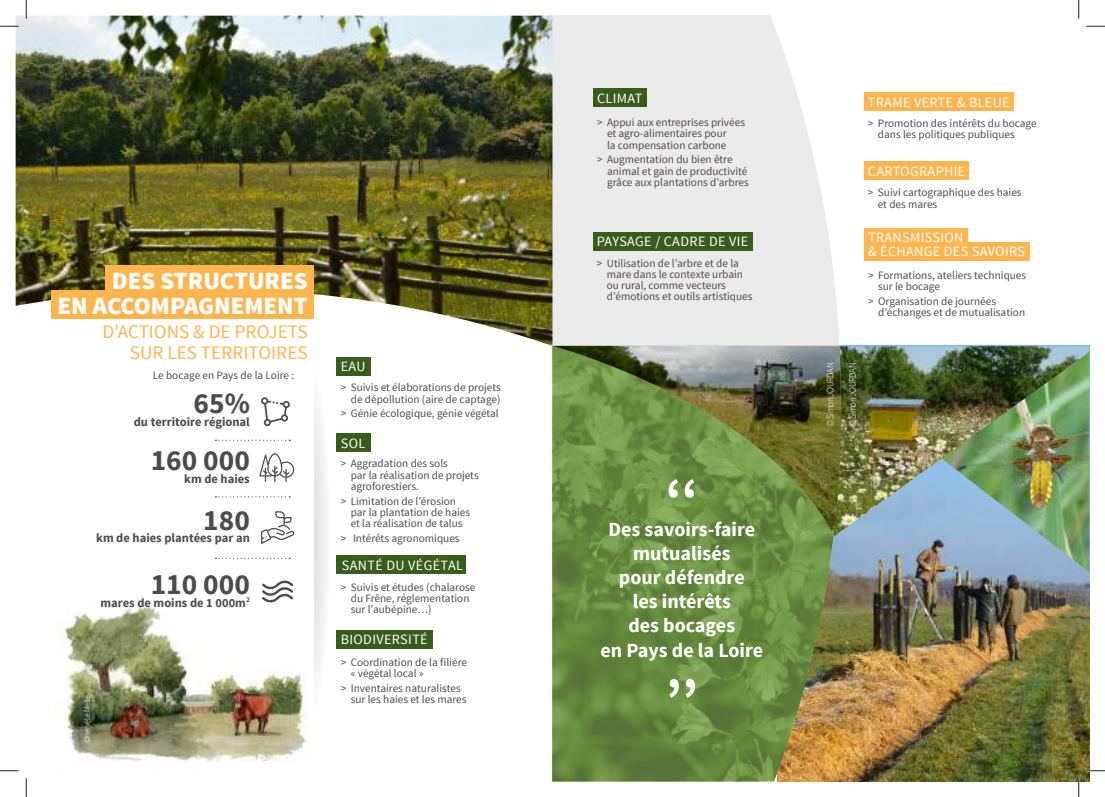
<style>
.page{position:relative;width:1105px;height:797px;background:#fff}
.page>*{position:absolute;margin:0;border:0;box-sizing:border-box;transform-origin:0 0}
.t1{font:700 54px "Source Sans Pro";color:#fff}
.t2{font:700 29.38px "Source Sans Pro";color:#4e4b4c}
.t3{font:900 24.62px/24.6px "Source Sans Pro";color:#fff;text-align:right}
.t4{font:700 20px/24px "Source Sans Pro";color:#fff;text-align:center}
.t5{font:19.12px/20.5px "Source Sans Pro";color:#ffb54e;text-align:right}
.t6{font:14.12px/13.8px "Source Sans Pro";letter-spacing:.025em;color:#fff}
.t7{font:700 12.5px "Source Sans Pro";color:#4e4b4c}
.t8{font:11.25px/11.2px "Source Sans Pro";color:#4e4b4c}
.t9{font:300 10px "Source Sans Pro";letter-spacing:-.05em;color:#fff;scale:.9 1}
.t10{font:300 8.75px "Source Sans Pro";letter-spacing:-.05em;color:#fff;scale:.9 1}
</style>
<div class="page">
<img style="left:841px;top:536px;width:248px;height:245px">
<img style="left:921px;top:536px;width:168px;height:36px">
<img style="left:842px;top:346px;width:247px;height:190px">
<img style="left:16px;top:16px;width:536px;height:330px">
<svg style="left:552px;top:16px;width:289px;height:330px;background:#ebebea"></svg>
<svg style="left:291px;top:359px;width:39px;height:361px;fill:#f2f1f1"></svg>
<div style="left:250px;top:346px;width:63px;height:396px;background:#fff"></div>
<div style="left:336px;top:357px;width:34px;height:18px;background:#395b1b"></div>
<div style="left:336px;top:433px;width:34px;height:18px;background:#395b1b"></div>
<div style="left:336px;top:556px;width:130px;height:18px;background:#395b1b"></div>
<div style="left:336px;top:630px;width:97px;height:18px;background:#395b1b"></div>
<div style="left:105px;top:265px;width:208px;height:29px;background:#ffb54e"></div>
<div style="left:51px;top:290px;width:262px;height:29px;background:#ffb54e"></div>
<div style="left:97px;top:319px;width:216px;height:25px;background:#fff"></div>
<div style="left:124px;top:341px;width:189px;height:25px;background:#fff"></div>
<div style="left:864px;top:92px;width:149px;height:18px;background:#ffb54e"></div>
<div style="left:864px;top:161px;width:105px;height:18px;background:#ffb54e"></div>
<svg style="left:552px;top:346px;width:289px;height:435px;background:#708a42"></svg>
<div style="left:593px;top:89px;width:53px;height:18px;background:#395b1b"></div>
<div style="left:864px;top:228px;width:104px;height:18px;background:#ffb54e"></div>
<div style="left:864px;top:242px;width:166px;height:18px;background:#ffb54e"></div>
<img style="left:553px;top:346px;width:289px;height:190px">
<div style="left:593px;top:233px;width:159px;height:18px;background:#395b1b"></div>
<svg style="left:215px;top:439px;width:75px;height:2px"></svg>
<svg style="left:261px;top:397px;width:29px;height:29px"></svg>
<img style="left:57px;top:601px;width:257px;height:161px">
<svg style="left:215px;top:496px;width:75px;height:1px"></svg>
<svg style="left:215px;top:557px;width:75px;height:2px"></svg>
<svg style="left:261px;top:511px;width:34px;height:33px"></svg>
<svg style="left:259px;top:453px;width:35px;height:29px"></svg>
<svg style="left:262px;top:580px;width:31px;height:22px"></svg>
<svg style="left:0;top:25px;width:19px;height:2px"></svg>
<svg style="left:1086px;top:25px;width:19px;height:2px"></svg>
<svg style="left:0;top:770px;width:19px;height:1px"></svg>
<svg style="left:1086px;top:770px;width:19px;height:1px"></svg>
<svg style="left:25px;top:0;width:2px;height:19px"></svg>
<svg style="left:25px;top:778px;width:2px;height:19px"></svg>
<svg style="left:1078px;top:0;width:1px;height:19px"></svg>
<svg style="left:1078px;top:778px;width:1px;height:19px"></svg>
<h3 class="t3" style="left:57px;top:269px;width:252px">DES STRUCTURES<br>EN ACCOMPAGNEMENT</h3>
<h3 class="t5" style="left:102px;top:322px;width:207px">D’ACTIONS &amp; DE PROJETS<br>SUR LES TERRITOIRES</h3>
<p class="t8" style="left:153px;top:370px;width:143px">Le bocage en Pays de la Loire :</p>
<h2 class="t2" style="left:194px;top:392px;width:58px">65%</h2>
<p class="t7" style="left:134px;top:417px;width:118px">du territoire régional</p>
<h2 class="t2" style="left:151px;top:448px;width:101px">160 000</h2>
<p class="t7" style="left:184px;top:473px;width:67px">km de haies</p>
<h2 class="t2" style="left:203px;top:508px;width:48px">180</h2>
<p class="t7" style="left:96px;top:533px;width:155px">km de haies plantées par an</p>
<h2 class="t2" style="left:151px;top:572px;width:101px">110 000</h2>
<p class="t7" style="left:101px;top:597px;width:151px">mares de moins de 1 000m<sup>2</sup></p>
<p class="t10" style="left:83px;top:743px;width:55px;rotate:-90deg">©Hervé Le Mesle</p>
<p class="t6" style="left:341px;top:360px;width:26px">EAU</p>
<p class="t8" style="left:341px;top:382px;width:162px;text-align:right">&gt; Suivis et élaborations de projets de dépollution (aire de captage)</p>
<p class="t8" style="left:341px;top:408px;width:159px">&gt; Génie écologique, génie végétal</p>
<p class="t6" style="left:341px;top:436px;width:26px">SOL</p>
<p class="t8" style="left:351px;top:458px;width:130px;text-indent:-10px">&gt; Aggradation des sols<br>par la réalisation de projets agroforestiers.</p>
<p class="t8" style="left:351px;top:495px;width:121px;text-indent:-10px">&gt; Limitation de l’érosion par la plantation de haies et la réalisation de talus</p>
<p class="t8" style="left:341px;top:533px;width:120px">&gt; Intérêts agronomiques</p>
<p class="t6" style="left:342px;top:559px;width:123px">SANTÉ DU VÉGÉTAL</p>
<p class="t8" style="left:351px;top:582px;width:126px;text-indent:-10px">&gt; Suivis et études (chalarose du Frêne, réglementation sur l’aubépine…)</p>
<p class="t6" style="left:341px;top:632px;width:88px">BIODIVERSITÉ</p>
<p class="t8" style="left:351px;top:656px;width:118px;text-indent:-10px">&gt; Coordination de la filière « végétal local »</p>
<p class="t8" style="left:351px;top:682px;width:117px;text-indent:-10px">&gt; Inventaires naturalistes sur les haies et les mares</p>
<p class="t6" style="left:597px;top:92px;width:47px">CLIMAT</p>
<p class="t8" style="left:607px;top:117px;width:140px;text-indent:-10px">&gt; Appui aux entreprises privées et agro-alimentaires pour<br>la compensation carbone</p>
<p class="t8" style="left:607px;top:154px;width:143px;text-indent:-10px">&gt; Augmentation du bien être animal et gain de productivité grâce aux plantations d’arbres</p>
<p class="t6" style="left:597px;top:235px;width:153px">PAYSAGE / CADRE DE VIE</p>
<p class="t8" style="left:607px;top:258px;width:147px;text-indent:-10px">&gt; Utilisation de l’arbre et de la mare dans le contexte urbain ou rural, comme vecteurs d’émotions et outils artistiques</p>
<h1 class="t1" style="left:666px;top:477px;width:34px">‘‘</h1>
<h3 class="t4" style="left:600px;top:519px;width:164px">Des savoirs-faire mutualisés<br>pour défendre<br>les intérêts<br>des bocages<br>en Pays de la Loire</h3>
<h1 class="t1" style="left:698px;top:700px;width:34px;rotate:-180deg">‘‘</h1>
<p class="t6" style="left:868px;top:95px;width:143px">TRAME VERTE &amp; BLEUE</p>
<p class="t8" style="left:878px;top:118px;width:160px;text-indent:-10px">&gt; Promotion des intérêts du bocage dans les politiques publiques</p>
<p class="t6" style="left:868px;top:165px;width:99px">CARTOGRAPHIE</p>
<p class="t8" style="left:878px;top:187px;width:145px;text-indent:-10px">&gt; Suivi cartographique des haies et des mares</p>
<p class="t6" style="left:868px;top:231px;width:158px">TRANSMISSION<br>&amp; ÉCHANGE DES SAVOIRS</p>
<p class="t8" style="left:878px;top:270px;width:150px;text-indent:-10px">&gt; Formations, ateliers techniques sur le bocage</p>
<p class="t8" style="left:878px;top:296px;width:149px;text-indent:-10px">&gt; Organisation de journées d’échanges et de mutualisation</p>
<p class="t9" style="left:826px;top:427px;width:73px;rotate:-90deg">© Simon JOURDAN</p>
<p class="t9" style="left:848px;top:427px;width:73px;rotate:-90deg">© Simon JOURDAN</p>
</div>
